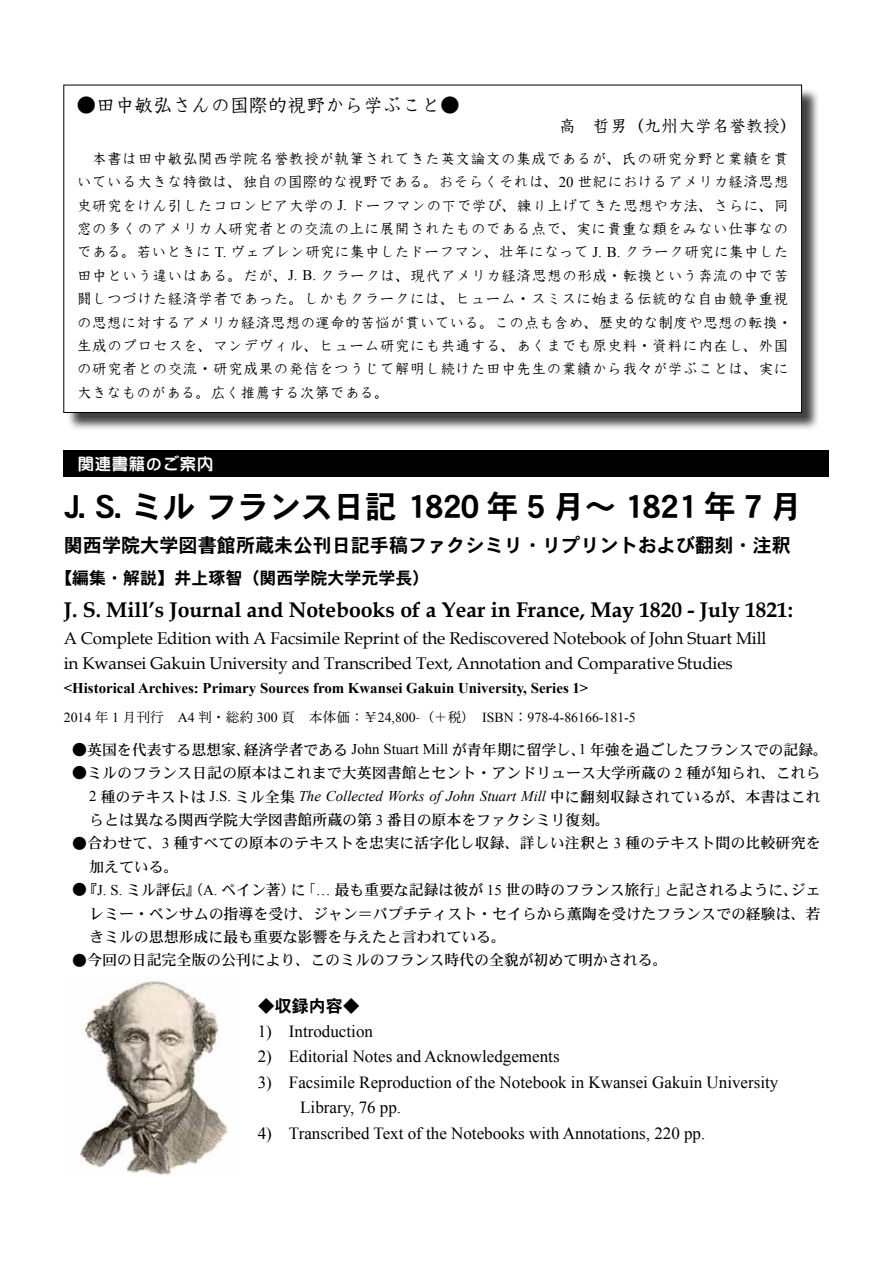
<style>
.page{position:relative;width:893px;height:1263px;background:#fff}
.page>*{position:absolute;margin:0;border:0;box-sizing:border-box;transform-origin:0 0}
.t1{font:31.95px "DFHS Gothic W7 WINP RKSJ H";color:#000}
.t2{font:700 21.3px "Book Antiqua";color:#000}
.t3{font:19.2px "DFHS Gothic W7 WINP RKSJ H";color:#000}
.t4{font:19.2px "DF Kyo Ka Sho W4 WINP RKSJ H";color:#000}
.t5{font:16.95px/25.5px "Times New Roman";color:#000}
.t6{font:16.95px/25.5px "Book Antiqua";letter-spacing:-.01em;color:#000}
.t7{font:16.95px "DFHS Gothic W7 WINP RKSJ H";color:#000}
.t8{font:16.95px "DF Kyo Ka Sho W4 WINP RKSJ H";color:#000}
.t9{font:16.95px "DF Ka Gei W6 WINP RKSJ H";color:#fff}
.t10{font:16.95px "DFHS Gothic W7 WIN RKSJ H";color:#000}
.t11{font:14.85px/23.4px "DF Kyo Ka Sho W4 WINP RKSJ H";letter-spacing:.02em;color:#000}
.t12{font:14.85px/23.4px "DFHS Mincho W5 WIN RKSJ H";color:#000}
.t13{font:700 14.85px "Times New Roman";color:#000}
.t14{font:italic 14.85px "Times New Roman";color:#000}
.t15{font:13.8px "Times New Roman";color:#000}
.s1{font-family:"Times New Roman"}
.s2{font-family:"DFHS Mincho W3 WIN RKSJ H"}
.s3{font-family:"Koz Min Pro"}
.s4{font-style:normal}
.s5{font-family:"DFHS Mincho W5 WIN RKSJ H";font-style:normal}
</style>
<div class="page">
<img style="left:80px;top:981px;width:148px;height:195px">
<div style="left:66px;top:87px;width:754px;height:344px;background:#000;opacity:.75"></div>
<div style="left:64px;top:85px;width:737px;height:327px;background:#fff"></div>
<div style="left:64px;top:451px;width:765px;height:26px;background:#000"></div>
<p class="t4" style="left:77px;top:96px;width:384px">●田中敏弘さんの国際的視野から学ぶこと●</p>
<p class="t8" style="left:559px;top:117px;width:240px">高　哲男（九州大学名誉教授）</p>
<p class="t11" style="left:77px;top:147px;width:717px">　本書は田中敏弘関西学院名誉教授が執筆されてきた英文論文の集成であるが、氏の研究分野と業績を貫いている大きな特徴は、独自の国際的な視野である。おそらくそれは、<span class="s1">20</span> 世紀におけるアメリカ経済思想史研究をけん引したコロンビア大学の <span class="s1">J.</span> ドーフマンの下で学び、練り上げてきた思想や方法、さらに、同窓の多くのアメリカ人研究者との交流の上に展開されたものである点で、実に貴重な類をみない仕事なのである。若いときに <span class="s1">T.</span> ヴェブレン研究に集中したドーフマン、壮年になって <span class="s1">J. B.</span> クラーク研究に集中した田中という違いはある。だが、<span class="s1">J. B.</span> クラークは、現代アメリカ経済思想の形成・転換という奔流の中で苦闘しつづけた経済学者であった。しかもクラークには、ヒューム・スミスに始まる伝統的な自由競争重視の思想に対するアメリカ経済思想の運命的苦悩が貫いている。この点も含め、歴史的な制度や思想の転換・生成のプロセスを、マンデヴィル、ヒューム研究にも共通する、あくまでも原史料・資料に内在し、外国の研究者との交流・研究成果の発信をつうじて解明し続けた田中先生の業績から我々が学ぶことは、実に大きなものがある。広く推薦する次第である。</p>
<p class="t9" style="left:78px;top:455px;width:138px">関連書籍のご案内</p>
<h1 class="t1" style="left:64px;top:490px;width:740px">J. S. ミル フランス日記 1820 年 5 月～ 1821 年 7 月</h1>
<p class="t3" style="left:64px;top:536px;width:729px">関西学院大学図書館所蔵未公刊日記手稿ファクシミリ・リプリントおよび翻刻・注釈</p>
<p class="t7" style="left:55px;top:570px;width:376px">【編集・解説】井上琢智（関西学院大学元学長）</p>
<h2 class="t2" style="left:64px;top:596px;width:731px">J. S. Mill’s Journal and Notebooks of a Year in France, May 1820 - July 1821:</h2>
<p class="t6" style="left:64px;top:625px;width:704px">A Complete Edition with A Facsimile Reprint of the Rediscovered Notebook of John Stuart Mill in Kwansei Gakuin University and Transcribed Text, Annotation and Comparative Studies</p>
<p class="t13" style="left:64px;top:677px;width:526px">&lt;Historical Archives: Primary Sources from Kwansei Gakuin University, Series 1&gt;</p>
<p class="t15" style="left:64px;top:708px;width:573px">2014 <span class="s2">年</span> 1 <span class="s2">月刊行　</span>A4 <span class="s2">判・総約</span> 300 <span class="s2">頁　本体価：￥</span>24,800<span class="s3">-</span><span class="s2">（＋税）　</span>ISBN<span class="s3">：</span>978-4-86166-181-5</p>
<p class="t12" style="left:72px;top:738px;width:757px">●英国を代表する思想家、経済学者である <span class="s1">John Stuart Mill</span> が青年期に留学し、<span class="s1">1</span> 年強を過ごしたフランスでの記録。</p>
<p class="t12" style="left:72px;top:762px;width:750px">●ミルのフランス日記の原本はこれまで大英図書館とセント・アンドリュース大学所蔵の <span class="s1">2</span> 種が知られ、これら</p>
<p class="t14" style="left:89px;top:786px;width:733px"><span class="s4">2</span> <span class="s5">種のテキストは</span> <span class="s4">J.S.</span> <span class="s5">ミル全集</span> The Collected Works of John Stuart Mill <span class="s5">中に翻刻収録されているが、本書はこれ</span></p>
<p class="t12" style="left:89px;top:808px;width:522px">らとは異なる関西学院大学図書館所蔵の第 <span class="s1">3</span> 番目の原本をファクシミリ復刻。</p>
<p class="t12" style="left:89px;top:832px;width:733px;text-indent:-17px"><span class="s3">●</span>合わせて、<span class="s1">3</span> 種すべての原本のテキストを忠実に活字化し収録、詳しい注釈と <span class="s1">3</span> 種のテキスト間の比較研究を加えている。</p>
<p class="t12" style="left:89px;top:878px;width:733px;text-align:justify;text-indent:-17px"><span class="s3">●</span>『<span class="s1">J. S.</span> ミル評伝』（<span class="s1">A.</span> ペイン著）に「<span class="s1">…</span> 最も重要な記録は彼が <span class="s1">15</span> 世の時のフランス旅行」と記されるように、ジェレミー・ベンサムの指導を受け、ジャン＝バプチティスト・セイらから薫陶を受けたフランスでの経験は、若きミルの思想形成に最も重要な影響を与えたと言われている。</p>
<p class="t12" style="left:72px;top:949px;width:597px"><span class="s3">●</span>今回の日記完全版の公刊により、このミルのフランス時代の全貌が初めて明かされる。</p>
<p class="t10" style="left:258px;top:997px;width:104px">◆収録内容◆</p>
<p class="t5" style="left:258px;top:1018px;width:117px">1) Introduction</p>
<p class="t5" style="left:258px;top:1044px;width:303px">2) Editorial Notes and Acknowledgements</p>
<p class="t5" style="left:300px;top:1069px;width:480px;text-indent:-43px">3) Facsimile Reproduction of the Notebook in Kwansei Gakuin University<br>Library, 76 pp.</p>
<p class="t5" style="left:258px;top:1120px;width:449px">4) Transcribed Text of the Notebooks with Annotations, 220 pp.</p>
</div>
